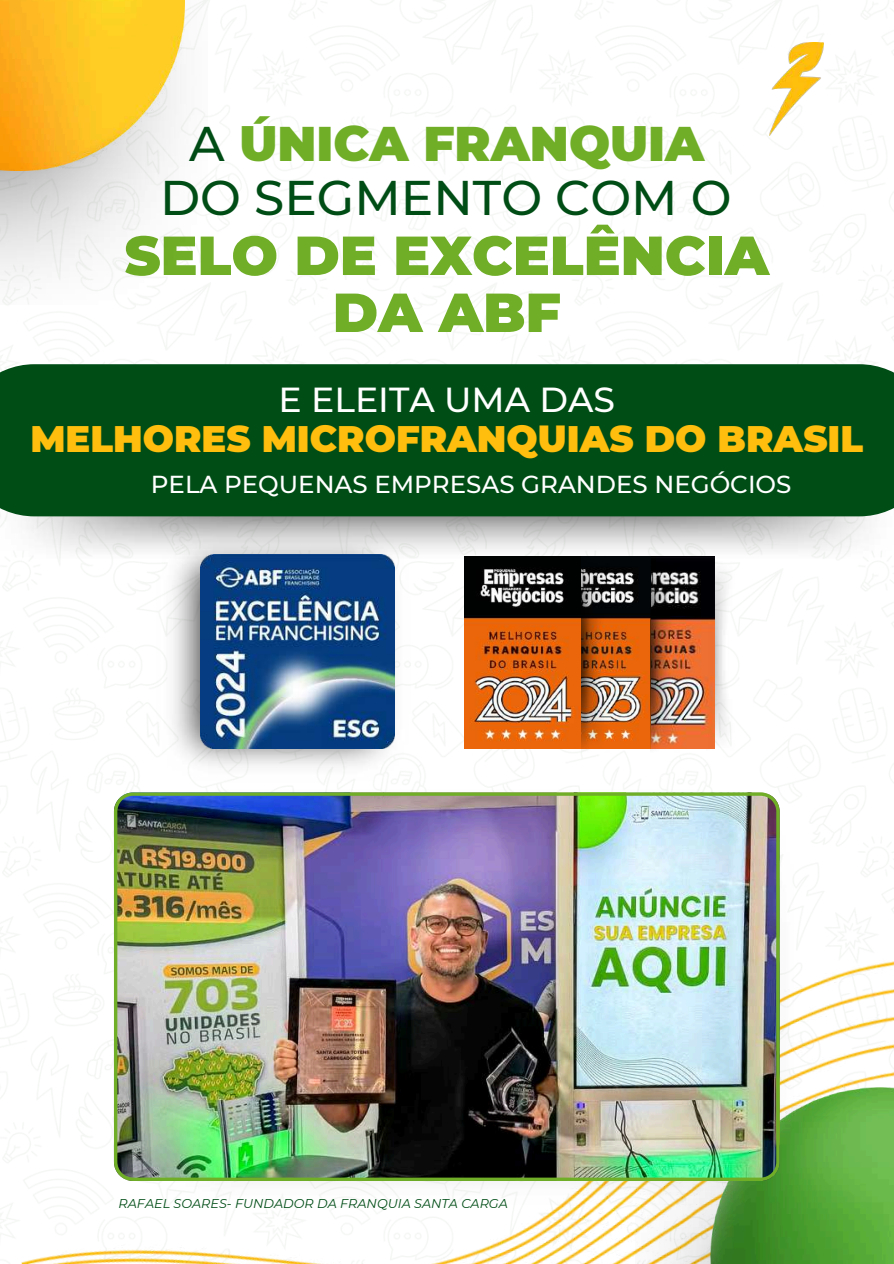
<style>
.page{position:relative;width:894px;height:1264px;background:#fff}
.page>*{position:absolute;margin:0;border:0;box-sizing:border-box;transform-origin:0 0}
.t1{font:900 54.9px "Montserrat";color:#6fae26}
.t2{font:900 48.6px "Montserrat";color:#6fae26}
.t3{font:500 48.6px "Montserrat";color:#004d16}
.t4{font:900 36.9px "Montserrat";color:#ffbe0d}
.t5{font:500 34.65px "Montserrat";color:#fff}
.t6{font:500 24.45px "Montserrat";color:#fff}
.t7{font:italic 12.75px "Montserrat";color:#004d16}
.s1{font-weight:500;color:#004d16}
</style>
<div class="page">
<img style="left:0;top:516px;width:882px;height:43px">
<div style="left:0;top:364px;width:893px;height:152px;background:#004d16"></div>
<img style="left:0;top:946px;width:893px;height:317px">
<img style="left:635px;top:1204px;width:75px;height:59px">
<img style="left:710px;top:1087px;width:183px;height:176px">
<img style="left:0;top:0;width:207px;height:304px">
<img style="left:0;top:0;width:184px;height:171px">
<img style="left:769px;top:42px;width:54px;height:94px">
<img style="left:156px;top:528px;width:254px;height:254px">
<img style="left:119px;top:789px;width:676px;height:415px">
<img style="left:114px;top:792px;width:665px;height:388px">
<img style="left:200px;top:554px;width:195px;height:195px">
<img style="left:706px;top:558px;width:31px;height:191px">
<img style="left:650px;top:556px;width:63px;height:192px">
<img style="left:580px;top:556px;width:70px;height:192px">
<img style="left:465px;top:556px;width:115px;height:192px">
<img style="left:581px;top:560px;width:31px;height:192px">
<img style="left:650px;top:560px;width:32px;height:190px">
<h2 class="t2" style="left:189px;top:114px;width:516px"><span class="s1">A</span> ÚNICA FRANQUIA</h2>
<h2 class="t3" style="left:160px;top:168px;width:572px">DO SEGMENTO COM O</h2>
<h1 class="t1" style="left:124px;top:222px;width:646px">SELO DE EXCELÊNCIA</h1>
<h1 class="t1" style="left:332px;top:279px;width:229px">DA ABF</h1>
<h3 class="t5" style="left:278px;top:378px;width:338px">E ELEITA UMA DAS</h3>
<h3 class="t4" style="left:30px;top:416px;width:834px">MELHORES MICROFRANQUIAS DO BRASIL</h3>
<h3 class="t6" style="left:151px;top:470px;width:642px">PELA PEQUENAS EMPRESAS GRANDES NEGÓCIOS</h3>
<p class="t7" style="left:118px;top:1195px;width:391px">RAFAEL SOARES- FUNDADOR DA FRANQUIA SANTA CARGA</p>
</div>
